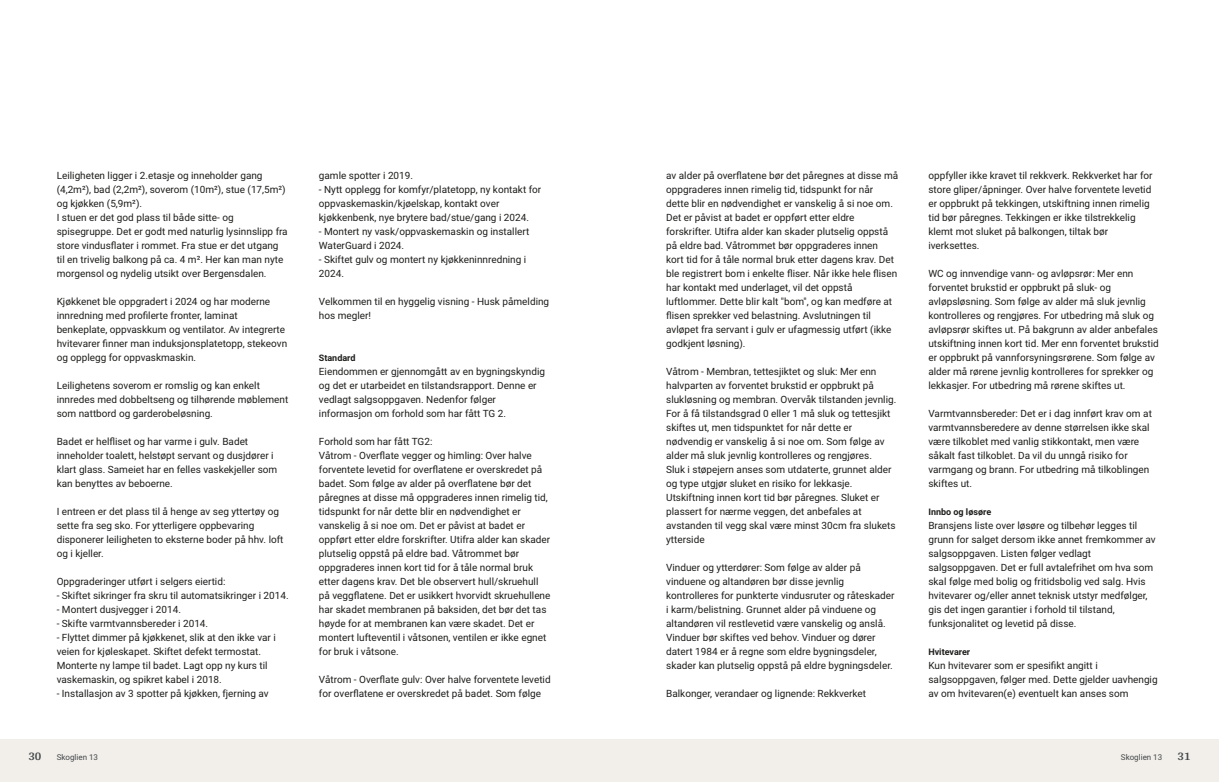
<style>
.page{position:relative;width:1219px;height:782px;background:#fff}
.page>*{position:absolute;margin:0;border:0;box-sizing:border-box;transform-origin:0 0}
.t1{font:700 12px "Arya";color:#414749}
.t2{font:10px/14px "Roboto Vitec";color:#1d1d1b}
.t3{font:700 9px "Roboto Vitec";color:#1d1d1b}
.t4{font:8px "Roboto Vitec";color:#414749}
</style>
<div class="page">
<div style="left:0;top:739px;width:612px;height:42px;background:#f2eeea"></div>
<div style="left:607px;top:739px;width:612px;height:42px;background:#f2eeea"></div>
<p class="t2" style="left:57px;top:167px;width:233px">Leiligheten ligger i 2.etasje og inneholder gang (4,2m²), bad (2,2m²), soverom (10m²), stue (17,5m²) og kjøkken (5,9m²).<br>I stuen er det god plass til både sitte‑ og spisegruppe. Det er godt med naturlig lysinnslipp fra store vindusflater i rommet. Fra stue er det utgang til en trivelig balkong på ca. 4 m². Her kan man nyte morgensol og nydelig utsikt over Bergensdalen.</p>
<p class="t2" style="left:57px;top:293px;width:232px">Kjøkkenet ble oppgradert i 2024 og har moderne innredning med profilerte fronter, laminat benkeplate, oppvaskkum og ventilator. Av integrerte hvitevarer finner man induksjonsplatetopp, stekeovn og opplegg for oppvaskmaskin.</p>
<p class="t2" style="left:57px;top:377px;width:233px">Leilighetens soverom er romslig og kan enkelt innredes med dobbeltseng og tilhørende møblement som nattbord og garderobeløsning.</p>
<p class="t2" style="left:57px;top:433px;width:222px">Badet er helfliset og har varme i gulv. Badet inneholder toalett, helstøpt servant og dusjdører i klart glass. Sameiet har en felles vaskekjeller som kan benyttes av beboerne.</p>
<p class="t2" style="left:57px;top:503px;width:228px">I entreen er det plass til å henge av seg yttertøy og sette fra seg sko. For ytterligere oppbevaring disponerer leiligheten to eksterne boder på hhv. loft og i kjeller.</p>
<p class="t2" style="left:57px;top:573px;width:234px">Oppgraderinger utført i selgers eiertid:<br>‑ Skiftet sikringer fra skru til automatsikringer i 2014. ‑ Montert dusjvegger i 2014.<br>‑ Skifte varmtvannsbereder i 2014.<br>‑ Flyttet dimmer på kjøkkenet, slik at den ikke var i veien for kjøleskapet. Skiftet defekt termostat.<br>Monterte ny lampe til badet. Lagt opp ny kurs til vaskemaskin, og spikret kabel i 2018.<br>‑ Installasjon av 3 spotter på kjøkken, fjerning av</p>
<p class="t1" style="left:28px;top:749px;width:15px">30</p>
<p class="t4" style="left:57px;top:751px;width:43px">Skoglien 13</p>
<p class="t2" style="left:319px;top:167px;width:224px">gamle spotter i 2019.<br>‑ Nytt opplegg for komfyr/platetopp, ny kontakt for oppvaskemaskin/kjøelskap, kontakt over kjøkkenbenk, nye brytere bad/stue/gang i 2024.<br>‑ Montert ny vask/oppvaskemaskin og installert WaterGuard i 2024.<br>‑ Skiftet gulv og montert ny kjøkkeninnredning i 2024.</p>
<p class="t2" style="left:319px;top:293px;width:232px">Velkommen til en hyggelig visning ‑ Husk påmelding hos megler!</p>
<p class="t3" style="left:319px;top:351px;width:38px">Standard</p>
<p class="t2" style="left:319px;top:363px;width:228px">Eiendommen er gjennomgått av en bygningskyndig og det er utarbeidet en tilstandsrapport. Denne er vedlagt salgsoppgaven. Nedenfor følger informasjon om forhold som har fått TG 2.</p>
<p class="t2" style="left:319px;top:433px;width:233px">Forhold som har fått TG2:<br>Våtrom ‑ Overflate vegger og himling: Over halve forventete levetid for overflatene er overskredet på badet. Som følge av alder på overflatene bør det påregnes at disse må oppgraderes innen rimelig tid, tidspunkt for når dette blir en nødvendighet er vanskelig å si noe om. Det er påvist at badet er oppført etter eldre forskrifter. Utifra alder kan skader plutselig oppstå på eldre bad. Våtrommet bør oppgraderes innen kort tid for å tåle normal bruk etter dagens krav. Det ble observert hull/skruehull på veggflatene. Det er usikkert hvorvidt skruehullene har skadet membranen på baksiden, det bør det tas høyde for at membranen kan være skadet. Det er montert lufteventil i våtsonen, ventilen er ikke egnet for bruk i våtsone.</p>
<p class="t2" style="left:319px;top:671px;width:233px">Våtrom ‑ Overflate gulv: Over halve forventete levetid for overflatene er overskredet på badet. Som følge</p>
<p class="t2" style="left:666px;top:167px;width:234px">av alder på overflatene bør det påregnes at disse må oppgraderes innen rimelig tid, tidspunkt for når dette blir en nødvendighet er vanskelig å si noe om.<br>Det er påvist at badet er oppført etter eldre forskrifter. Utifra alder kan skader plutselig oppstå på eldre bad. Våtrommet bør oppgraderes innen kort tid for å tåle normal bruk etter dagens krav. Det ble registrert bom i enkelte fliser. Når ikke hele flisen har kontakt med underlaget, vil det oppstå luftlommer. Dette blir kalt "bom", og kan medføre at flisen sprekker ved belastning. Avslutningen til avløpet fra servant i gulv er ufagmessig utført (ikke godkjent løsning).</p>
<p class="t2" style="left:666px;top:363px;width:232px">Våtrom ‑ Membran, tettesjiktet og sluk: Mer enn halvparten av forventet brukstid er oppbrukt på slukløsning og membran. Overvåk tilstanden jevnlig.<br>For å få tilstandsgrad 0 eller 1 må sluk og tettesjikt skiftes ut, men tidspunktet for når dette er nødvendig er vanskelig å si noe om. Som følge av alder må sluk jevnlig kontrolleres og rengjøres.<br>Sluk i støpejern anses som utdaterte, grunnet alder og type utgjør sluket en risiko for lekkasje.<br>Utskiftning innen kort tid bør påregnes. Sluket er plassert for nærme veggen, det anbefales at avstanden til vegg skal være minst 30cm fra slukets ytterside</p>
<p class="t2" style="left:666px;top:559px;width:230px">Vinduer og ytterdører: Som følge av alder på vinduene og altandøren bør disse jevnlig kontrolleres for punkterte vindusruter og råteskader i karm/belistning. Grunnet alder på vinduene og altandøren vil restlevetid være vanskelig og anslå.<br>Vinduer bør skiftes ved behov. Vinduer og dører datert 1984 er å regne som eldre bygningsdeler, skader kan plutselig oppstå på eldre bygningsdeler.</p>
<p class="t2" style="left:666px;top:685px;width:201px">Balkonger, verandaer og lignende: Rekkverket</p>
<p class="t2" style="left:928px;top:167px;width:226px">oppfyller ikke kravet til rekkverk. Rekkverket har for store gliper/åpninger. Over halve forventete levetid er oppbrukt på tekkingen, utskiftning innen rimelig tid bør påregnes. Tekkingen er ikke tilstrekkelig klemt mot sluket på balkongen, tiltak bør iverksettes.</p>
<p class="t2" style="left:928px;top:265px;width:232px">WC og innvendige vann‑ og avløpsrør: Mer enn forventet brukstid er oppbrukt på sluk‑ og avløpsløsning. Som følge av alder må sluk jevnlig kontrolleres og rengjøres. For utbedring må sluk og avløpsrør skiftes ut. På bakgrunn av alder anbefales utskiftning innen kort tid. Mer enn forventet brukstid er oppbrukt på vannforsyningsrørene. Som følge av alder må rørene jevnlig kontrolleres for sprekker og lekkasjer. For utbedring må rørene skiftes ut.</p>
<p class="t2" style="left:928px;top:405px;width:225px">Varmtvannsbereder: Det er i dag innført krav om at varmtvannsberedere av denne størrelsen ikke skal være tilkoblet med vanlig stikkontakt, men være såkalt fast tilkoblet. Da vil du unngå risiko for varmgang og brann. For utbedring må tilkoblingen skiftes ut.</p>
<p class="t3" style="left:928px;top:505px;width:64px">Innbo og løsøre</p>
<p class="t2" style="left:928px;top:517px;width:229px">Bransjens liste over løsøre og tilbehør legges til grunn for salget dersom ikke annet fremkommer av salgsoppgaven. Listen følger vedlagt salgsoppgaven. Det er full avtalefrihet om hva som skal følge med bolig og fritidsbolig ved salg. Hvis hvitevarer og/eller annet teknisk utstyr medfølger, gis det ingen garantier i forhold til tilstand, funksjonalitet og levetid på disse.</p>
<p class="t3" style="left:928px;top:645px;width:43px">Hvitevarer</p>
<p class="t2" style="left:928px;top:657px;width:231px">Kun hvitevarer som er spesifikt angitt i salgsoppgaven, følger med. Dette gjelder uavhengig av om hvitevaren(e) eventuelt kan anses som</p>
<p class="t4" style="left:1121px;top:751px;width:43px">Skoglien 13</p>
<p class="t1" style="left:1177px;top:749px;width:15px">31</p>
</div>
